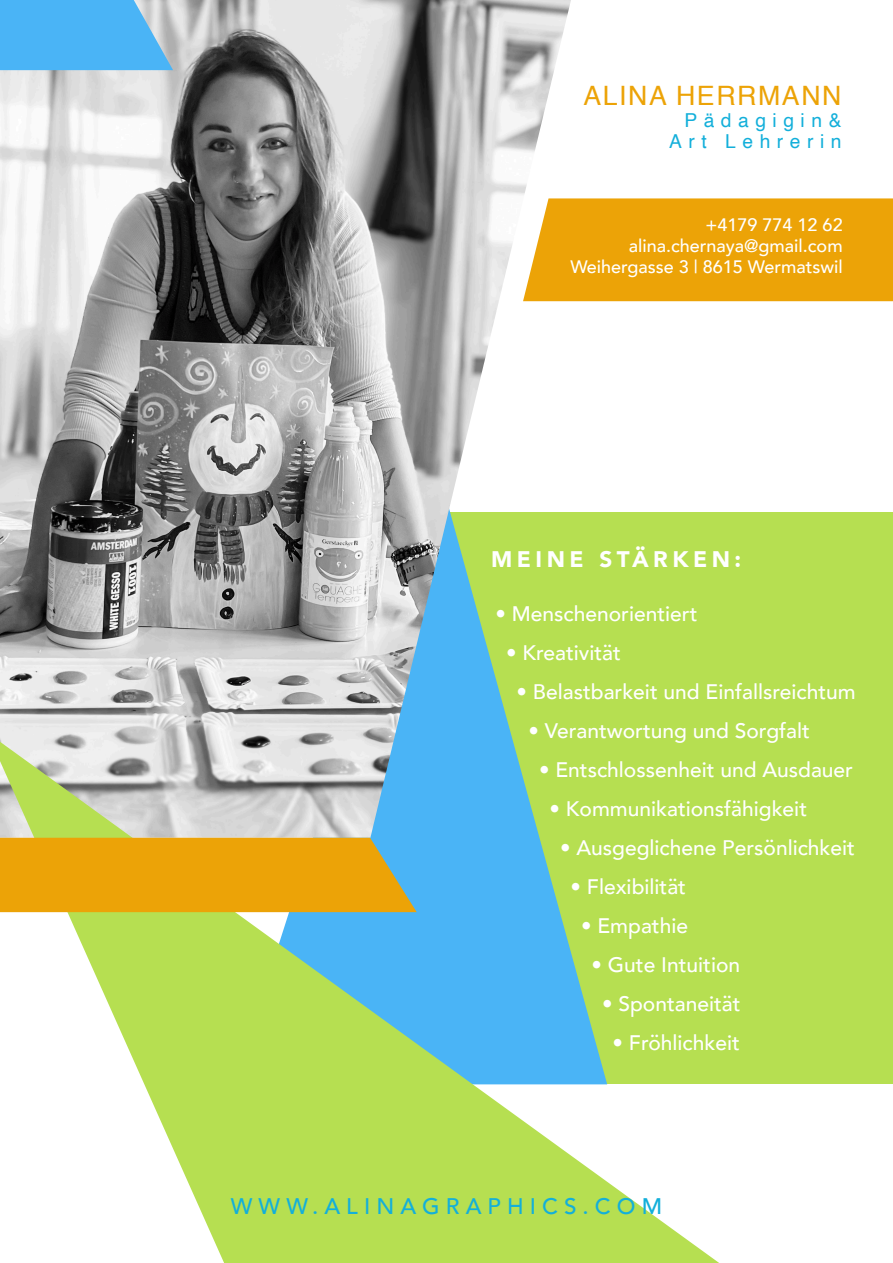
<style>
.page{position:relative;width:893px;height:1263px;background:#fff}
.page>*{position:absolute;margin:0;border:0;box-sizing:border-box;transform-origin:0 0}
.t1{font:26.7px "Helvetica";letter-spacing:.06em;color:#eca307}
.t2{font:500 22.5px "Avenir";letter-spacing:.27em;color:#13afda}
.t3{font:900 22.5px "Avenir";letter-spacing:.2em;color:#fff}
.t4{font:500 21px "Avenir";color:#fff}
.t5{font:19.2px "Helvetica";letter-spacing:.34em;color:#13afda}
.t6{font:500 18px/21px "Avenir";color:#fff;text-align:right}
</style>
<div class="page">
<div style="left:373px;top:512px;width:520px;height:572px;background:#b6df51"></div>
<img style="left:0;top:0;width:571px;height:742px">
<div style="left:523px;top:198px;width:370px;height:103px;background:#eca307"></div>
<svg style="left:0;top:742px;width:719px;height:521px;fill:#b6df51"></svg>
<div style="left:0;top:838px;width:417px;height:74px;background:#eca307"></div>
<svg style="left:0;top:0;width:173px;height:70px;background:#58b6f1"></svg>
<p class="t1" style="left:583px;top:75px;width:260px">ALINA HERRMANN</p>
<p class="t5" style="left:684px;top:105px;width:159px">Pädagigin&amp;</p>
<p class="t5" style="left:669px;top:126px;width:174px">Art Lehrerin</p>
<p class="t6" style="left:570px;top:214px;width:274px">+4179 774 12 62 alina.chernaya@gmail.com<br>Weihergasse 3 | 8615 Wermatswil</p>
<p class="t3" style="left:491px;top:540px;width:252px">MEINE STÄRKEN:</p>
<p class="t4" style="left:496px;top:595px;width:203px">• Menschenorientiert</p>
<p class="t4" style="left:506px;top:634px;width:116px">• Kreativität</p>
<p class="t4" style="left:517px;top:673px;width:341px">• Belastbarkeit und Einfallsreichtum</p>
<p class="t4" style="left:529px;top:712px;width:283px">• Verantwortung und Sorgfalt</p>
<p class="t4" style="left:539px;top:751px;width:315px">• Entschlossenheit und Ausdauer</p>
<p class="t4" style="left:550px;top:790px;width:259px">• Kommunikationsfähigkeit</p>
<p class="t4" style="left:560px;top:829px;width:296px">• Ausgeglichene Persönlichkeit</p>
<p class="t4" style="left:571px;top:868px;width:117px">• Flexibilität</p>
<p class="t4" style="left:581px;top:907px;width:108px">• Empathie</p>
<p class="t4" style="left:592px;top:946px;width:150px">• Gute Intuition</p>
<p class="t4" style="left:602px;top:985px;width:140px">• Spontaneität</p>
<p class="t4" style="left:613px;top:1024px;width:129px">• Fröhlichkeit</p>
<p class="t2" style="left:231px;top:1187px;width:433px">WWW.ALINAGRAPHICS.COM</p>
</div>
